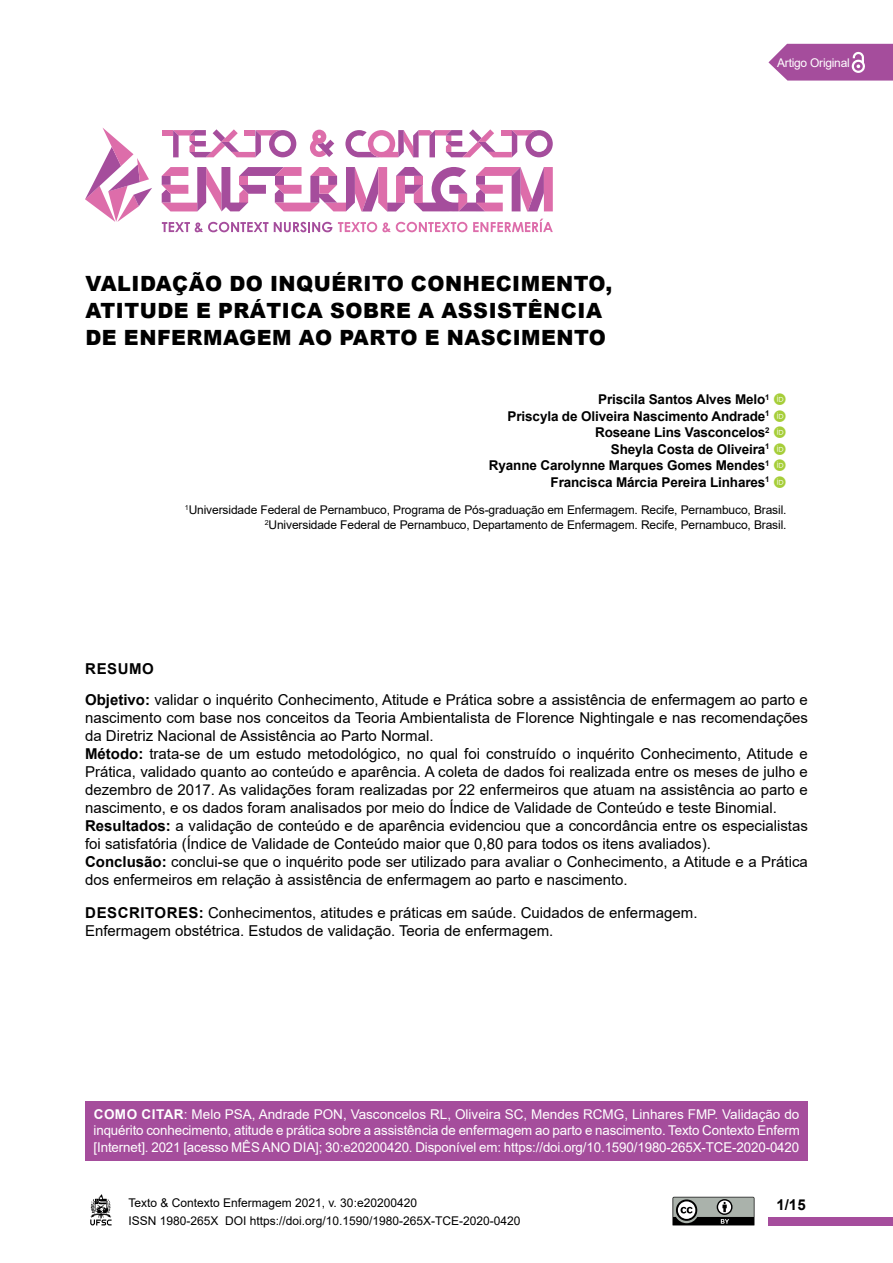
<style>
.page{position:relative;width:893px;height:1263px;background:#fff}
.page>*{position:absolute;margin:0;border:0;box-sizing:border-box;transform-origin:0 0}
.t1{font:900 21px/27px "Arial";letter-spacing:.025em;color:#000}
.t2{font:15px/18px "Arial";color:#000}
.t3{font:700 15px "Arial";color:#000}
.t4{font:13.5px/16.2px "Arial";letter-spacing:-.01em;color:#fff;text-align:justify}
.t5{font:700 13.5px/16.5px "Arial";letter-spacing:-.01em;color:#000;text-align:right}
.t6{font:12px/18px "Arial";letter-spacing:-.01em;color:#000}
.t7{font:12px "Arial";letter-spacing:-.02em;color:#fff}
.s1{font-weight:700}
</style>
<div class="page">
<div style="left:769px;top:1217px;width:124px;height:8px;background:#a54d9c"></div>
<svg style="left:90px;top:1194px;width:22px;height:31px"></svg>
<svg style="left:162px;top:167px;width:391px;height:45px"></svg>
<div style="left:162px;top:130px;width:11px;height:6px;background:#dd6daa"></div>
<svg style="left:173px;top:129px;width:123px;height:28px"></svg>
<svg style="left:310px;top:129px;width:243px;height:28px"></svg>
<svg style="left:162px;top:222px;width:106px;height:10px"></svg>
<svg style="left:274px;top:222px;width:58px;height:10px"></svg>
<svg style="left:338px;top:222px;width:129px;height:10px"></svg>
<svg style="left:473px;top:219px;width:80px;height:13px"></svg>
<svg style="left:85px;top:128px;width:67px;height:94px"></svg>
<svg style="left:768px;top:44px;width:125px;height:37px"></svg>
<svg style="left:672px;top:1197px;width:83px;height:29px"></svg>
<div style="left:85px;top:1101px;width:723px;height:59px;background:#a54d9c"></div>
<h1 class="t1" style="left:85px;top:270px;width:528px">VALIDAÇÃO DO INQUÉRITO CONHECIMENTO,<br>ATITUDE E PRÁTICA SOBRE A ASSISTÊNCIA<br>DE ENFERMAGEM AO PARTO E NASCIMENTO</h1>
<p class="t7" style="left:777px;top:54px;width:74px">Artigo Original</p>
<p class="t5" style="left:489px;top:392px;width:282px">Priscila Santos Alves Melo<sup>1<br></sup>Priscyla de Oliveira Nascimento Andrade<sup>1<br></sup>Roseane Lins Vasconcelos<sup>2<br></sup>Sheyla Costa de Oliveira<sup>1<br></sup>Ryanne Carolynne Marques Gomes Mendes<sup>1<br></sup>Francisca Márcia Pereira Linhares<sup>1</sup></p>
<p class="t6" style="left:185px;top:503px;width:603px;line-height:14.4px;text-align:right"><sup>1</sup>Universidade Federal de Pernambuco, Programa de Pós-graduação em Enfermagem. Recife, Pernambuco, Brasil.<br><sup>2</sup>Universidade Federal de Pernambuco, Departamento de Enfermagem. Recife, Pernambuco, Brasil.</p>
<p class="t2" style="left:85px;top:653px;width:724px;line-height:30.8px"><span class="s1">RESUMO<br>Objetivo:</span> validar o inquérito Conhecimento, Atitude e Prática sobre a assistência de enfermagem ao parto e</p>
<p class="t2" style="left:85px;top:708px;width:724px">nascimento com base nos conceitos da Teoria Ambientalista de Florence Nightingale e nas recomendações da Diretriz Nacional de Assistência ao Parto Normal.<br><span class="s1">Método:</span> trata-se de um estudo metodológico, no qual foi construído o inquérito Conhecimento, Atitude e Prática, validado quanto ao conteúdo e aparência. A coleta de dados foi realizada entre os meses de julho e dezembro de 2017. As validações foram realizadas por 22 enfermeiros que atuam na assistência ao parto e nascimento, e os dados foram analisados por meio do Índice de Validade de Conteúdo e teste Binomial.<br><span class="s1">Resultados:</span> a validação de conteúdo e de aparência evidenciou que a concordância entre os especialistas foi satisfatória (Índice de Validade de Conteúdo maior que 0,80 para todos os itens avaliados).<br><span class="s1">Conclusão:</span> conclui-se que o inquérito pode ser utilizado para avaliar o Conhecimento, a Atitude e a Prática dos enfermeiros em relação à assistência de enfermagem ao parto e nascimento.</p>
<p class="t2" style="left:85px;top:903px;width:614px"><span class="s1">DESCRITORES:</span> Conhecimentos, atitudes e práticas em saúde. Cuidados de enfermagem.<br>Enfermagem obstétrica. Estudos de validação. Teoria de enfermagem.</p>
<p class="t4" style="left:94px;top:1106px;width:708px"><span class="s1">COMO CITAR</span>: Melo PSA, Andrade PON, Vasconcelos RL, Oliveira SC, Mendes RCMG, Linhares FMP. Validação do inquérito conhecimento, atitude e prática sobre a assistência de enfermagem ao parto e nascimento. Texto Contexto Enferm [Internet]. 2021 [acesso MÊS ANO DIA]; 30:e20200420. Disponível em: https://doi.org/10.1590/1980-265X-TCE-2020-0420</p>
<p class="t6" style="left:128px;top:1194px;width:394px">Texto &amp; Contexto Enfermagem 2021, v. 30:e20200420<br>ISSN 1980-265X DOI https://doi.org/10.1590/1980-265X-TCE-2020-0420</p>
<p class="t3" style="left:776px;top:1194px;width:31px">1/15</p>
</div>
